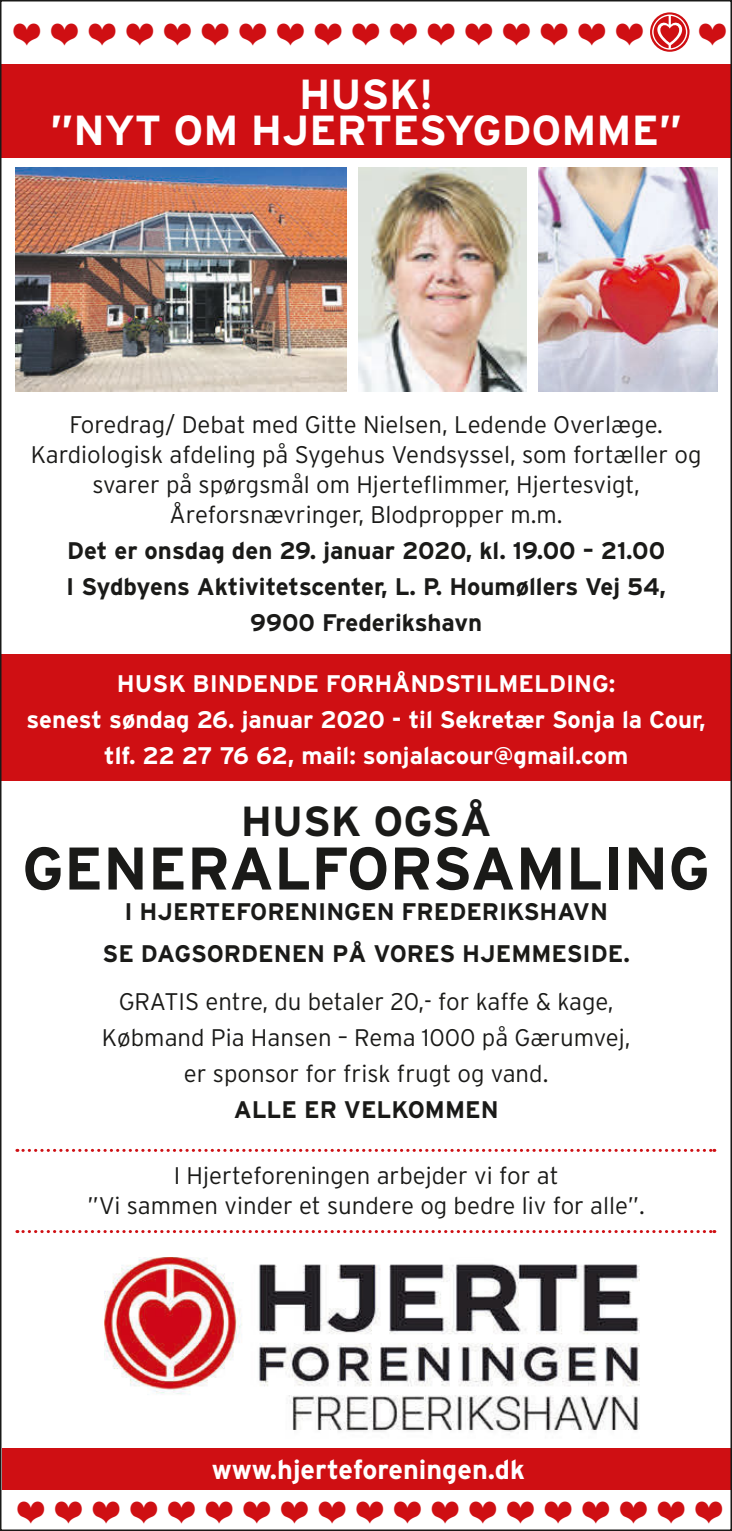
<style>
.page{position:relative;width:732px;height:1531px;background:#fff}
.page>*{position:absolute;margin:0;border:0;box-sizing:border-box;transform-origin:0 0}
.t1{font:700 60px "NM Interstate";color:#1a1a18}
.t2{font:700 42px/36px "NM Interstate";color:#fff;text-align:center}
.t3{font:700 42px "NM Interstate";color:#1a1a18}
.t4{font:36px "Zapf Dingbats Std";color:#cf0f13;scale:.88 1}
.t5{font:700 27px "NM Interstate";color:#fff}
.t6{font:300 24px/30px "NM Interstate";color:#1a1a18;text-align:center}
.t7{font:700 24px/36px "NM Interstate";color:#1a1a18;text-align:center}
.t8{font:700 24px/36px "NM Interstate";color:#fff;text-align:center}
</style>
<div class="page">
<div style="left:2px;top:1448px;width:729px;height:41px;background:#cf0f13"></div>
<img style="left:104px;top:1257px;width:535px;height:175px">
<svg style="left:650px;top:12px;width:40px;height:40px"></svg>
<svg style="left:17px;top:1149px;width:697px;height:3px"></svg>
<svg style="left:17px;top:1230px;width:697px;height:3px"></svg>
<div style="left:0;top:64px;width:731px;height:93px;background:#cf0f13"></div>
<div style="left:0;top:654px;width:731px;height:126px;background:#cf0f13"></div>
<img style="left:358px;top:168px;width:168px;height:223px">
<img style="left:15px;top:168px;width:331px;height:223px">
<img style="left:538px;top:168px;width:179px;height:223px">
<h3 class="t4" style="left:12px;top:17px;width:813px">❤ ❤ ❤ ❤ ❤ ❤ ❤ ❤ ❤ ❤ ❤ ❤ ❤ ❤ ❤ ❤ ❤ ❤ ❤</h3>
<h2 class="t2" style="left:51px;top:76px;width:632px">HUSK!<br>”NYT OM HJERTESYGDOMME”</h2>
<p class="t6" style="left:31px;top:410px;width:672px">Foredrag/ Debat med Gitte Nielsen, Ledende Overlæge.<br>Kardiologisk afdeling på Sygehus Vendsyssel, som fortæller og svarer på spørgsmål om Hjerteflimmer, Hjertesvigt, Åreforsnævringer, Blodpropper m.m.</p>
<p class="t7" style="left:66px;top:533px;width:601px">Det er onsdag den 29. januar 2020, kl. 19.00 – 21.00<br>I Sydbyens Aktivitetscenter, L. P. Houmøllers Vej 54,<br>9900 Frederikshavn</p>
<p class="t8" style="left:27px;top:665px;width:680px">HUSK BINDENDE FORHÅNDSTILMELDING:<br>senest søndag 26. januar 2020 - til Sekretær Sonja la Cour, tlf. 22 27 76 62, mail: sonjalacour@gmail.com</p>
<h2 class="t3" style="left:241px;top:797px;width:252px">HUSK OGSÅ</h2>
<h1 class="t1" style="left:22px;top:835px;width:689px">GENERALFORSAMLING</h1>
<p class="t7" style="left:102px;top:890px;width:528px;line-height:42px">I HJERTEFORENINGEN FREDERIKSHAVN<br>SE DAGSORDENEN PÅ VORES HJEMMESIDE.</p>
<p class="t6" style="left:102px;top:983px;width:530px;line-height:36px">GRATIS entre, du betaler 20,- for kaffe &amp; kage,<br>Købmand Pia Hansen – Rema 1000 på Gærumvej, er sponsor for frisk frugt og vand.</p>
<p class="t7" style="left:234px;top:1091px;width:266px">ALLE ER VELKOMMEN</p>
<p class="t6" style="left:88px;top:1160px;width:558px">I Hjerteforeningen arbejder vi for at<br>”Vi sammen vinder et sundere og bedre liv for alle”.</p>
<p class="t5" style="left:212px;top:1454px;width:314px">www.hjerteforeningen.dk</p>
<h3 class="t4" style="left:16px;top:1495px;width:804px">❤ ❤ ❤ ❤ ❤ ❤ ❤ ❤ ❤ ❤ ❤ ❤ ❤ ❤ ❤ ❤ ❤ ❤ ❤</h3>
</div>
